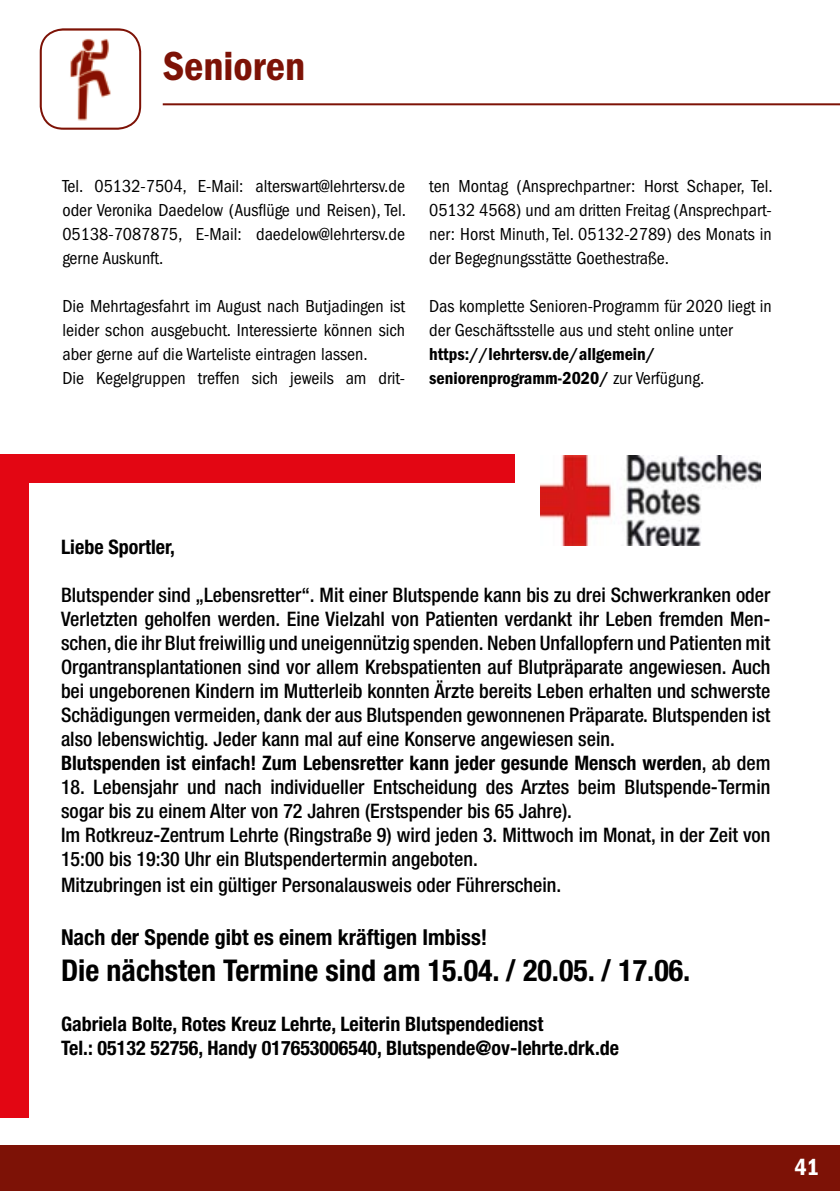
<style>
.page{position:relative;width:840px;height:1191px;background:#fff}
.page>*{position:absolute;margin:0;border:0;box-sizing:border-box;transform-origin:0 0}
.t1{font:600 condensed 42px "Franklin Gothic";color:#7d1206}
.t2{font:700 condensed 30px "Helvetica Neue";color:#000}
.t3{font:600 condensed 24px "Franklin Gothic";color:#fff}
.t4{font:700 condensed 22px "Helvetica Neue";color:#000}
.t5{font:500 condensed 20px/24px "Helvetica Neue";color:#000}
.t6{font:700 condensed 20px/24px "Helvetica Neue";color:#000}
.t7{font:condensed 18px/24px "Franklin Gothic";color:#000;text-align:justify}
.t8{font:600 condensed 18px/24px "Franklin Gothic";color:#000}
.s1{font-weight:400}
.s2{font-weight:700}
</style>
<div class="page">
<div style="left:0;top:1145px;width:839px;height:46px;background:#7d1206"></div>
<hr style="left:163px;top:103px;width:676px;height:2px;background:#7d1206">
<img style="left:41px;top:29px;width:99px;height:100px">
<div style="left:40px;top:28px;width:101px;height:102px;border:2px solid #7d1206;border-radius:23px"></div>
<img style="left:540px;top:455px;width:220px;height:91px">
<div style="left:0;top:454px;width:28px;height:663px;background:#e30613"></div>
<div style="left:4px;top:454px;width:510px;height:28px;background:#e30613"></div>
<h1 class="t1" style="left:163px;top:42px;width:144px">Senioren</h1>
<p class="t7" style="left:62px;top:174px;width:345px">Tel. 05132-7504, E-Mail: alterswart@lehrtersv.de oder Veronika Daedelow (Ausflüge und Reisen), Tel.<br>05138-7087875, E-Mail: daedelow@lehrtersv.de gerne Auskunft.</p>
<p class="t7" style="left:62px;top:294px;width:344px;text-align:left">Die Mehrtagesfahrt im August nach Butjadingen ist leider schon ausgebucht. Interessierte können sich aber gerne auf die Warteliste eintragen lassen.<br>Die Kegelgruppen treffen sich jeweils am drit-</p>
<p class="t7" style="left:429px;top:174px;width:345px">ten Montag (Ansprechpartner: Horst Schaper, Tel.<br>05132 4568) und am dritten Freitag (Ansprechpart&shy;ner: Horst Minuth, Tel. 05132-2789) des Monats in der Begegnungsstätte Goethestraße.</p>
<p class="t7" style="left:429px;top:294px;width:344px">Das komplette Senioren-Programm für 2020 liegt in der Geschäftsstelle aus und steht online unter</p>
<p class="t8" style="left:429px;top:342px;width:277px">https://lehrtersv.de/allgemein/ seniorenprogramm-2020/ <span class="s1">zur Verfügung.</span></p>
<p class="t6" style="left:61px;top:534px;width:115px">Liebe Sportler,</p>
<p class="t5" style="left:61px;top:582px;width:710px">Blutspender sind „Lebensretter“. Mit einer Blutspende kann bis zu drei Schwerkranken oder Verletzten geholfen werden. Eine Vielzahl von Patienten verdankt ihr Leben fremden Men&shy;schen, die ihr Blut freiwillig und uneigennützig spenden. Neben Unfallopfern und Patienten mit Organtransplantationen sind vor allem Krebspatienten auf Blutpräparate angewiesen. Auch bei ungeborenen Kindern im Mutterleib konnten Ärzte bereits Leben erhalten und schwerste Schädigungen vermeiden, dank der aus Blutspenden gewonnenen Präparate. Blutspenden ist also lebenswichtig. Jeder kann mal auf eine Konserve angewiesen sein.<br><span class="s2">Blutspenden ist einfach! Zum Lebensretter kann jeder gesunde Mensch werden</span>, ab dem</p>
<p class="t5" style="left:61px;top:774px;width:710px">18. Lebensjahr und nach individueller Entscheidung des Arztes beim Blutspende-Termin sogar bis zu einem Alter von 72 Jahren (Erstspender bis 65 Jahre).<br>Im Rotkreuz-Zentrum Lehrte (Ringstraße 9) wird jeden 3. Mittwoch im Monat, in der Zeit von 15:00 bis 19:30 Uhr ein Blutspendertermin angeboten.</p>
<p class="t5" style="left:61px;top:872px;width:501px">Mitzubringen ist ein gültiger Personalausweis oder Führerschein.</p>
<p class="t4" style="left:61px;top:923px;width:427px">Nach der Spende gibt es einem kräftigen Imbiss!</p>
<h2 class="t2" style="left:61px;top:952px;width:630px">Die nächsten Termine sind am 15.04. / 20.05. / 17.06.</h2>
<p class="t6" style="left:61px;top:1012px;width:559px">Gabriela Bolte, Rotes Kreuz Lehrte, Leiterin Blutspendedienst<br>Tel.: 05132 52756, Handy 017653006540, Blutspende@ov-lehrte.drk.de</p>
<p class="t3" style="left:794px;top:1153px;width:26px">41</p>
</div>
